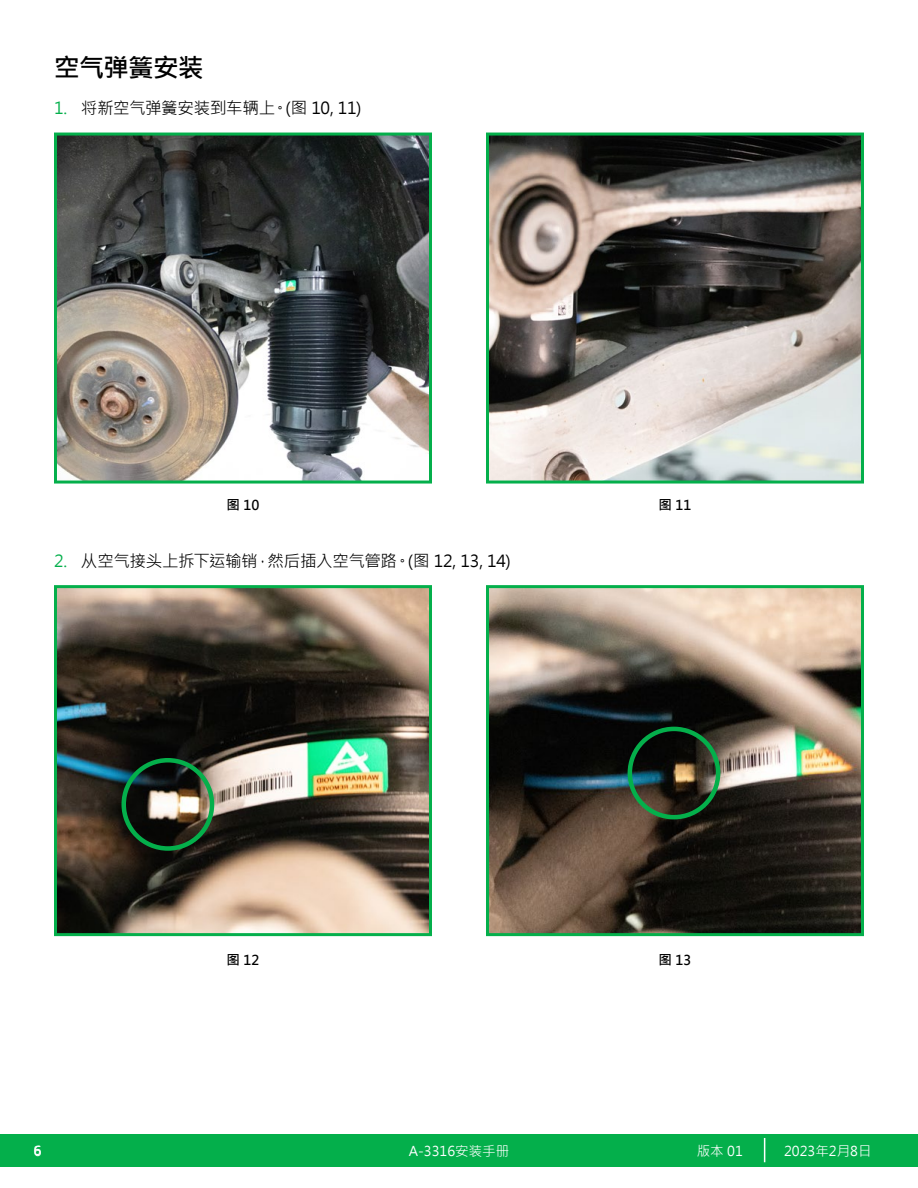
<style>
.page{position:relative;width:918px;height:1188px;background:#fff}
.page>*{position:absolute;margin:0;border:0;box-sizing:border-box;transform-origin:0 0}
.t1{font:700 25.5px "Microsoft Jheng Hei";letter-spacing:-.025em;color:#000}
.t2{font:16.5px "Microsoft Jheng Hei";letter-spacing:-.025em;color:#000}
.t3{font:13.5px "Microsoft Jheng Hei";color:#fff}
.t4{font:700 13.5px "Microsoft Jheng Hei";letter-spacing:-.01em;color:#000}
.s1{color:#04af4b}
</style>
<div class="page">
<div style="left:0;top:1134px;width:918px;height:32px;background:#04af4b"></div>
<svg style="left:764px;top:1138px;width:1px;height:24px"></svg>
<img style="left:58px;top:137px;width:370px;height:343px">
<div style="left:54px;top:133px;width:378px;height:351px;border:3px solid #04af4b"></div>
<img style="left:490px;top:137px;width:370px;height:343px">
<div style="left:486px;top:133px;width:378px;height:351px;border:3px solid #04af4b"></div>
<img style="left:58px;top:589px;width:370px;height:343px">
<div style="left:122px;top:758px;width:92px;height:93px;border:4px solid #04af4b;border-radius:50%"></div>
<div style="left:54px;top:585px;width:378px;height:351px;border:3px solid #04af4b"></div>
<img style="left:490px;top:589px;width:370px;height:343px">
<div style="left:628px;top:727px;width:92px;height:92px;border:4px solid #04af4b;border-radius:50%"></div>
<div style="left:486px;top:585px;width:378px;height:351px;border:3px solid #04af4b"></div>
<h1 class="t1" style="left:54px;top:51px;width:151px">空气弹簧安装</h1>
<p class="t2" style="left:54px;top:98px;width:309px"><span class="s1">1.</span> 将新空气弹簧安装到车辆上。(图 10, 11)</p>
<p class="t4" style="left:227px;top:496px;width:34px">图 10</p>
<p class="t4" style="left:659px;top:496px;width:34px">图 11</p>
<p class="t2" style="left:54px;top:550px;width:458px"><span class="s1">2.</span> 从空气接头上拆下运输销，然后插入空气管路。(图 12, 13, 14)</p>
<p class="t4" style="left:226px;top:951px;width:35px">图 12</p>
<p class="t4" style="left:659px;top:951px;width:34px">图 13</p>
<p class="t3" style="left:34px;top:1142px;width:9px">6</p>
<p class="t3" style="left:409px;top:1142px;width:102px">A-3316安装手册</p>
<p class="t3" style="left:697px;top:1142px;width:48px">版本 01</p>
<p class="t3" style="left:784px;top:1142px;width:89px">2023年2月8日</p>
</div>
